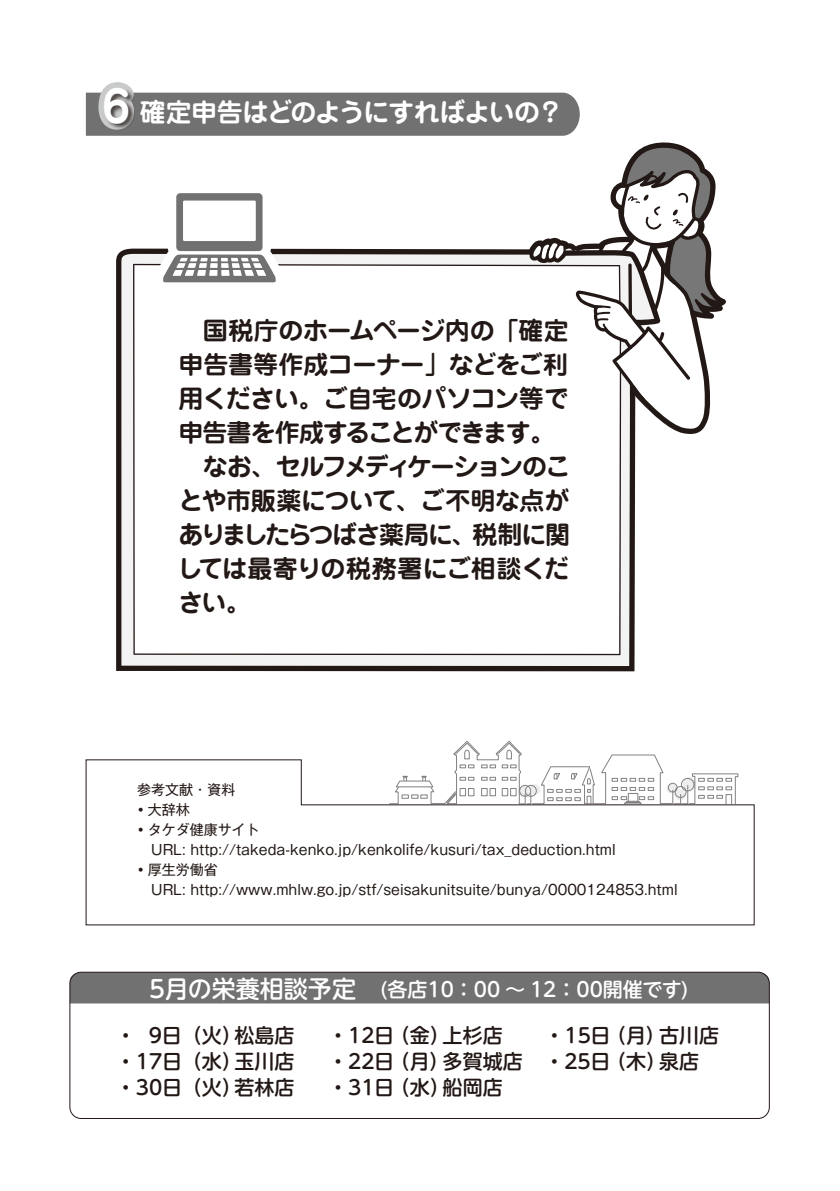
<style>
.page{position:relative;width:840px;height:1191px;background:#fff}
.page>*{position:absolute;margin:0;border:0;box-sizing:border-box;transform-origin:0 0}
.t1{font:700 26px "Jun 501 Pro";letter-spacing:-.025em;color:#fff}
.t2{font:700 25px/34px "Jun 501 Pro";letter-spacing:-.04em;color:#221815}
.t3{font:500 20px "UD Shin M Go Pro";color:#221815}
.t4{font:500 20px "UD Shin M Go Pro";color:#fff}
.t5{font:14px "Gothic MB101 Pro";color:#221815}
.s1{font-size:43.8px;color:#c9caca}
.s2{font-size:24px}
</style>
<div class="page">
<div style="left:70px;top:972px;width:698px;height:31px;background:#727171"></div>
<div style="left:70px;top:972px;width:699px;height:146px;border:1px solid #221815;border-radius:11px"></div>
<div style="left:86px;top:92px;width:493px;height:44px;background:#727171"></div>
<img style="left:100px;top:82px;width:38px;height:54px">
<svg style="left:453px;top:741px;width:204px;height:18px"></svg>
<svg style="left:85px;top:759px;width:669px;height:166px"></svg>
<svg style="left:116px;top:248px;width:519px;height:423px;fill:#f3f3f4"></svg>
<svg style="left:133px;top:264px;width:487px;height:391px"></svg>
<svg style="left:528px;top:144px;width:191px;height:289px"></svg>
<svg style="left:154px;top:193px;width:130px;height:98px"></svg>
<h1 class="t1" style="left:102px;top:92px;width:462px"><span class="s1">6</span> 確定申告はどのようにすればよいの？</h1>
<h2 class="t2" style="left:177px;top:311px;width:394px">　国税庁のホームページ内の「確定申告書等作成コーナー」などをご利用ください。ご自宅のパソコン等で申告書を作成することができます。　なお、セルフメディケーションのことや市販薬について、ご不明な点がありましたらつばさ薬局に、税制に関しては最寄りの税務署にご相談ください。</h2>
<p class="t5" style="left:137px;top:778px;width:99px">参考文献・資料</p>
<p class="t5" style="left:134px;top:798px;width:57px">・大辞林</p>
<p class="t5" style="left:134px;top:818px;width:127px">・タケダ健康サイト</p>
<p class="t5" style="left:151px;top:838px;width:465px">URL: http://takeda-kenko.jp/kenkolife/kusuri/tax_deduction.html</p>
<p class="t5" style="left:134px;top:858px;width:85px">・厚生労働省</p>
<p class="t5" style="left:151px;top:878px;width:527px">URL: http://www.mhlw.go.jp/stf/seisakunitsuite/bunya/0000124853.html</p>
<h3 class="t4" style="left:145px;top:972px;width:544px"><span class="s2">５月の栄養相談予定　</span>(各店10：00 ～ 12：00開催です)</h3>
<h3 class="t3" style="left:116px;top:1019px;width:180px">・ 9日 （火）松島店</h3>
<h3 class="t3" style="left:328px;top:1019px;width:176px">・12日 （金）上杉店</h3>
<h3 class="t3" style="left:544px;top:1019px;width:176px">・15日 （月）古川店</h3>
<h3 class="t3" style="left:116px;top:1045px;width:180px">・17日 （水）玉川店</h3>
<h3 class="t3" style="left:328px;top:1045px;width:372px">・22日 （月）多賀城店 ・25日 （木）泉店</h3>
<h3 class="t3" style="left:116px;top:1071px;width:180px">・30日 （火）若林店</h3>
<h3 class="t3" style="left:328px;top:1071px;width:176px">・31日 （水）船岡店</h3>
</div>
